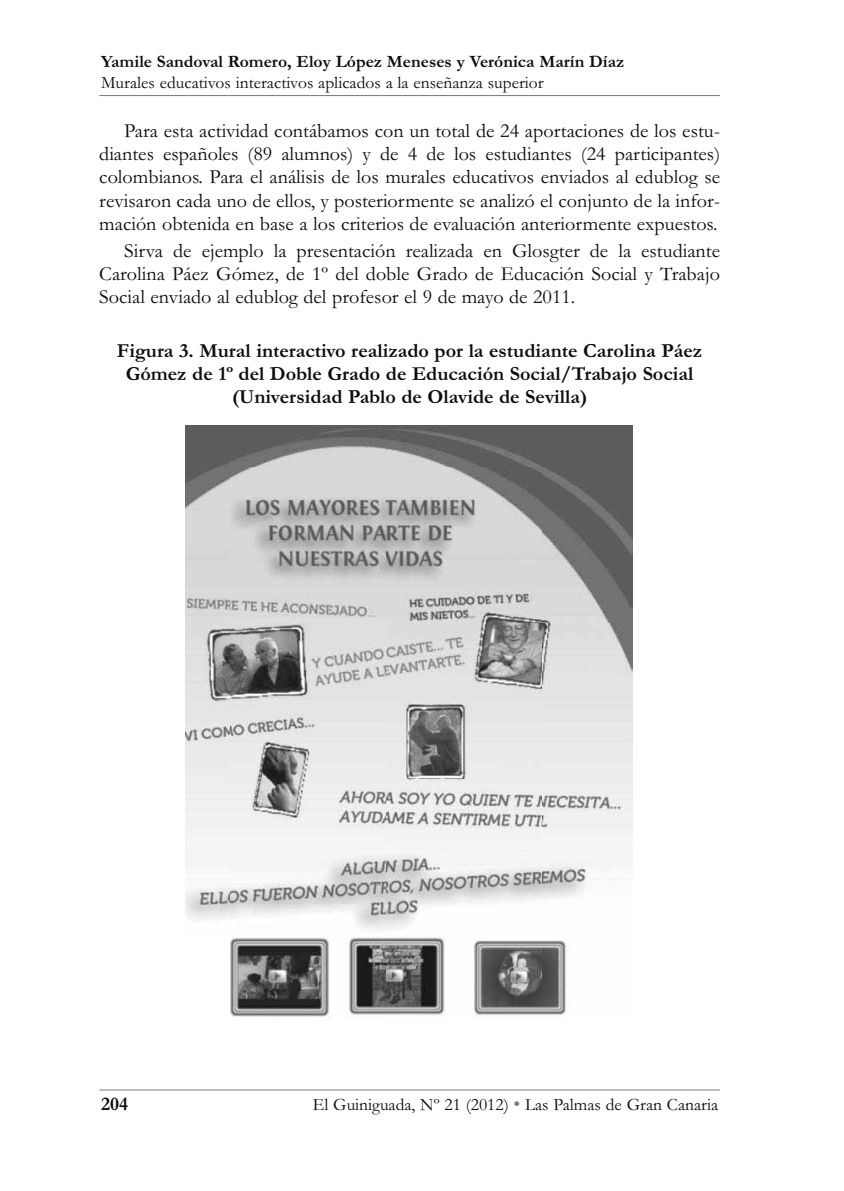
<style>
.page{position:relative;width:844px;height:1191px;background:#fff}
.page>*{position:absolute;margin:0;border:0;box-sizing:border-box;transform-origin:0 0}
.t1{font:20.12px/23.1px "Garamond";color:#0c0c0c;text-align:justify}
.t2{font:700 20.12px/23.1px "Garamond";color:#0c0c0c;text-align:center}
.t3{font:700 19.25px "Garamond";color:#0c0c0c}
.t4{font:17.5px "Garamond";color:#0c0c0c}
.t5{font:700 17.5px "Garamond";color:#0c0c0c}
.s1{font-size:19.25px;color:#7c7c7c}
</style>
<div class="page">
<hr style="left:99px;top:95px;width:620px;height:1px;background:#7c7c7c">
<hr style="left:99px;top:1089px;width:620px;height:1px;background:#7c7c7c">
<img style="left:185px;top:425px;width:447px;height:592px">
<p class="t5" style="left:101px;top:55px;width:524px">Yamile Sandoval Romero, Eloy López Meneses y Verónica Marín Díaz</p>
<p class="t4" style="left:101px;top:76px;width:444px">Murales educativos interactivos aplicados a la enseñanza superior</p>
<p class="t1" style="left:99px;top:122px;width:622px;text-indent:25px">Para esta actividad contábamos con un total de 24 aportaciones de los estu&shy;diantes españoles (89 alumnos) y de 4 de los estudiantes (24 participantes) colombianos. Para el análisis de los murales educativos enviados al edublog se revisaron cada uno de ellos, y posteriormente se analizó el conjunto de la infor&shy;mación obtenida en base a los criterios de evaluación anteriormente expuestos.</p>
<p class="t1" style="left:99px;top:241px;width:622px;text-indent:25px">Sirva de ejemplo la presentación realizada en Glosgter de la estudiante Carolina Páez Gómez, de 1º del doble Grado de Educación Social y Trabajo Social enviado al edublog del profesor el 9 de mayo de 2011.</p>
<p class="t2" style="left:117px;top:341px;width:586px">Figura 3. Mural interactivo realizado por la estudiante Carolina Páez<br>Gómez de 1º del Doble Grado de Educación Social/Trabajo Social (Universidad Pablo de Olavide de Sevilla)</p>
<p class="t3" style="left:101px;top:1096px;width:29px">204</p>
<p class="t4" style="left:313px;top:1098px;width:406px">El Guiniguada, Nº 21 (2012) <span class="s1">•</span> Las Palmas de Gran Canaria</p>
</div>
